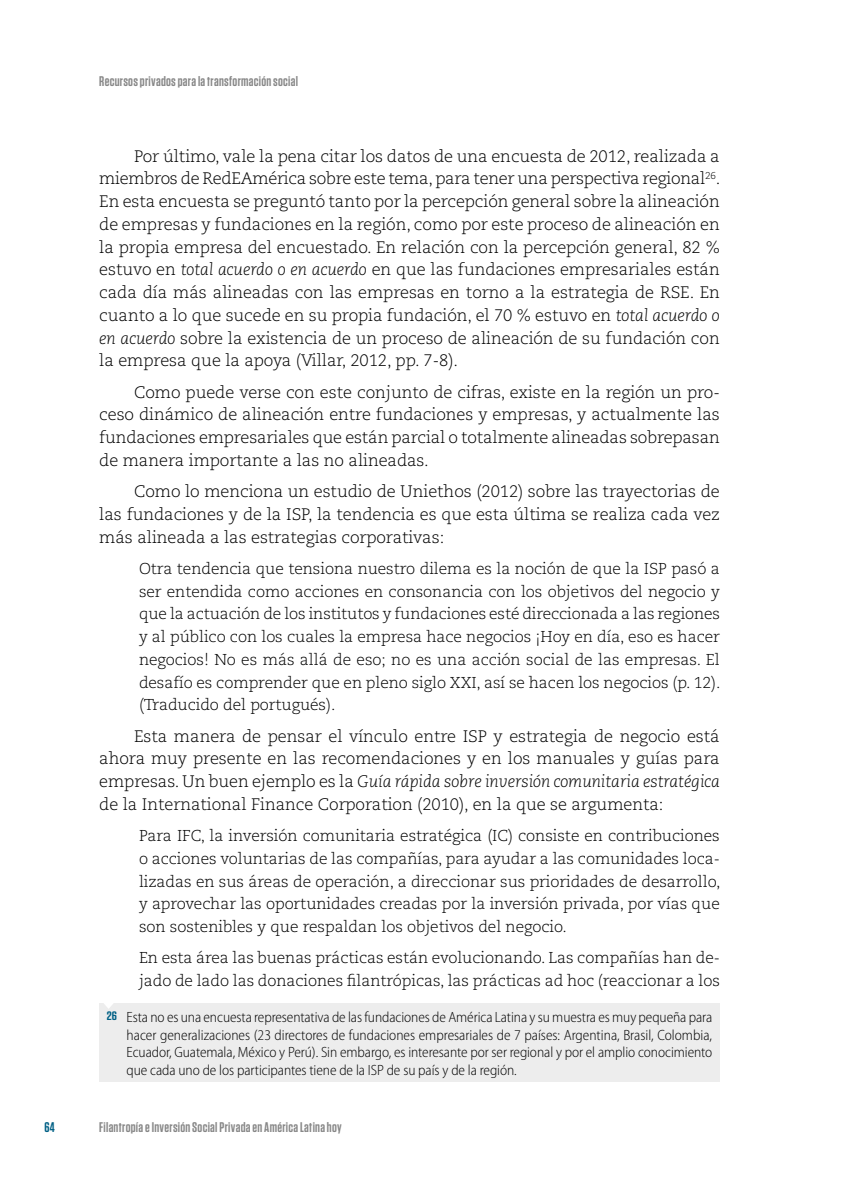
<style>
.page{position:relative;width:844px;height:1191px;background:#fff}
.page>*{position:absolute;margin:0;border:0;box-sizing:border-box;transform-origin:0 0}
.t1{font:300 16.62px/22.8px "Caecilia LT Std";letter-spacing:-.005em;color:#000;text-align:justify}
.t2{font:300 15.75px/22.8px "Caecilia LT Std";letter-spacing:-.005em;color:#000;text-align:justify}
.t3{font:300 semi-condensed 14.88px/17.5px "Myriad Pro";letter-spacing:-.005em;color:#000;text-align:justify}
.t4{font:600 14px "Tungsten";letter-spacing:.02em;color:#878787}
.t5{font:600 14px "Tungsten";color:#006085}
.s1{font-style:italic}
.s2{font-family:"Tungsten";font-weight:600;font-stretch:normal;font-size:12.25px;color:#006085}
</style>
<div class="page">
<div style="left:99px;top:1003px;width:620px;height:79px;background:#ededed"></div>
<svg style="left:104px;top:1003px;width:9px;height:5px"></svg>
<p class="t4" style="left:99px;top:73px;width:200px">Recursos privados para la transformación social</p>
<p class="t1" style="left:99px;top:145px;width:622px;text-indent:35px">Por último, vale la pena citar los datos de una encuesta de 2012, realizada a miembros de RedEAmérica sobre este tema, para tener una perspectiva regional<sup>26</sup>.<br>En esta encuesta se preguntó tanto por la percepción general sobre la alineación de empresas y fundaciones en la región, como por este proceso de alineación en la propia empresa del encuestado. En relación con la percepción general, 82 % estuvo en <span class="s1">total acuerdo o en acuerdo</span> en que las fundaciones empresariales están cada día más alineadas con las empresas en torno a la estrategia de RSE. En cuanto a lo que sucede en su propia fundación, el 70 % estuvo en <span class="s1">total acuerdo o en acuerdo</span> sobre la existencia de un proceso de alineación de su fundación con la empresa que la apoya (Villar, 2012, pp. 7-8).</p>
<p class="t1" style="left:99px;top:381px;width:622px;text-indent:35px">Como puede verse con este conjunto de cifras, existe en la región un pro&shy;ceso dinámico de alineación entre fundaciones y empresas, y actualmente las fundaciones empresariales que están parcial o totalmente alineadas sobrepasan de manera importante a las no alineadas.</p>
<p class="t1" style="left:99px;top:480px;width:622px;text-indent:35px">Como lo menciona un estudio de Uniethos (2012) sobre las trayectorias de las fundaciones y de la ISP, la tendencia es que esta última se realiza cada vez más alineada a las estrategias corporativas:</p>
<p class="t2" style="left:139px;top:557px;width:583px">Otra tendencia que tensiona nuestro dilema es la noción de que la ISP pasó a ser entendida como acciones en consonancia con los objetivos del negocio y que la actuación de los institutos y fundaciones esté direccionada a las regiones y al público con los cuales la empresa hace negocios ¡Hoy en día, eso es hacer negocios! No es más allá de eso; no es una acción social de las empresas. El desafío es comprender que en pleno siglo XXI, así se hacen los negocios (p. 12). (Traducido del portugués).</p>
<p class="t1" style="left:99px;top:725px;width:622px;text-indent:35px">Esta manera de pensar el vínculo entre ISP y estrategia de negocio está ahora muy presente en las recomendaciones y en los manuales y guías para empresas. Un buen ejemplo es la <span class="s1">Guía rápida sobre inversión comunitaria estratégica </span>de la International Finance Corporation (2010), en la que se argumenta:</p>
<p class="t2" style="left:139px;top:824px;width:583px">Para IFC, la inversión comunitaria estratégica (IC) consiste en contribuciones o acciones voluntarias de las compañías, para ayudar a las comunidades loca&shy;lizadas en sus áreas de operación, a direccionar sus prioridades de desarrollo, y aprovechar las oportunidades creadas por la inversión privada, por vías que son sostenibles y que respaldan los objetivos del negocio.</p>
<p class="t2" style="left:139px;top:946px;width:582px">En esta área las buenas prácticas están evolucionando. Las compañías han de&shy;jado de lado las donaciones filantrópicas, las prácticas ad hoc (reaccionar a los</p>
<p class="t3" style="left:126px;top:1008px;width:587px;text-indent:-20px"><span class="s2">26</span> Esta no es una encuesta representativa de las fundaciones de América Latina y su muestra es muy pequeña para hacer generalizaciones (23 directores de fundaciones empresariales de 7 países: Argentina, Brasil, Colombia, Ecuador, Guatemala, México y Perú). Sin embargo, es interesante por ser regional y por el amplio conocimiento que cada uno de los participantes tiene de la ISP de su país y de la región.</p>
<p class="t5" style="left:44px;top:1119px;width:12px">64</p>
<p class="t4" style="left:99px;top:1119px;width:244px">Filantropía e Inversión Social Privada en América Latina hoy</p>
</div>
